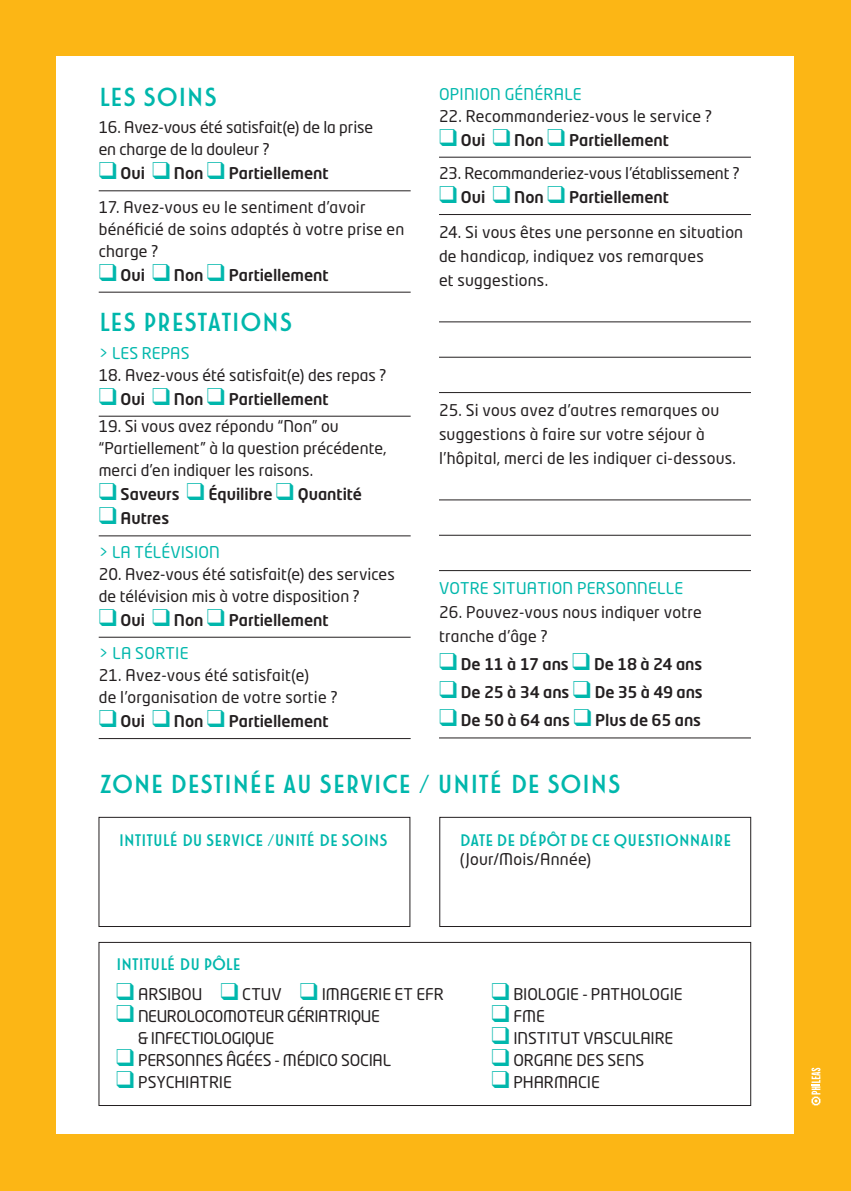
<style>
.page{position:relative;width:851px;height:1191px;background:#fcb615}
.page>*{position:absolute;margin:0;border:0;box-sizing:border-box;transform-origin:0 0}
.t1{font:28px "FIATADVERT01 A";letter-spacing:-.015em;color:#00b7ac}
.t2{font:18px "FIATADVERT01 A";letter-spacing:-.03em;color:#00b7ac}
.t3{font:16px/22px "Neo Tech Std";letter-spacing:.005em;color:#231f20}
.t4{font:500 16px/33.4px "Neo Tech Std";letter-spacing:-.005em;color:#231f20}
.t5{font:16px/33.4px "Neo Tech Std";letter-spacing:.015em;color:#00b7ac}
.t6{font:16px/22px "Neo Tech Std";letter-spacing:-.025em;color:#231f20}
.t7{font:16px "Neo Tech Std";letter-spacing:-.015em;color:#231f20}
.s1{color:#00b7ac}
.s2{font-weight:500;color:#231f20}
.s3{font-weight:400;color:#00b7ac}
</style>
<div class="page">
<div style="left:56px;top:56px;width:737px;height:1077px;background:#fff"></div>
<hr style="left:99px;top:190px;width:311px;height:1px;background:#231f20">
<hr style="left:99px;top:292px;width:311px;height:1px;background:#231f20">
<hr style="left:99px;top:416px;width:311px;height:1px;background:#231f20">
<hr style="left:99px;top:535px;width:311px;height:1px;background:#231f20">
<hr style="left:99px;top:637px;width:311px;height:1px;background:#231f20">
<hr style="left:99px;top:738px;width:311px;height:1px;background:#231f20">
<hr style="left:439px;top:157px;width:312px;height:1px;background:#231f20">
<hr style="left:439px;top:214px;width:312px;height:1px;background:#231f20">
<hr style="left:439px;top:322px;width:312px;height:1px;background:#231f20">
<hr style="left:439px;top:357px;width:312px;height:1px;background:#231f20">
<hr style="left:439px;top:392px;width:312px;height:1px;background:#231f20">
<hr style="left:439px;top:500px;width:312px;height:1px;background:#231f20">
<hr style="left:439px;top:535px;width:312px;height:1px;background:#231f20">
<hr style="left:439px;top:570px;width:312px;height:1px;background:#231f20">
<hr style="left:439px;top:738px;width:312px;height:1px;background:#231f20">
<div style="left:99px;top:817px;width:311px;height:110px;border:1px solid #231f20"></div>
<div style="left:439px;top:817px;width:312px;height:110px;border:1px solid #231f20"></div>
<div style="left:99px;top:942px;width:652px;height:164px;border:1px solid #231f20"></div>
<svg style="left:811px;top:1068px;width:9px;height:38px"></svg>
<h1 class="t1" style="left:99px;top:83px;width:121px">LES SOINS</h1>
<p class="t3" style="left:99px;top:116px;width:276px">16. Avez-vous été satisfait(e) de la prise en charge de la douleur ?</p>
<p class="t4" style="left:99px;top:156px;width:231px"><span class="s1">❑</span> Oui <span class="s1">❑</span> Non <span class="s1">❑</span> Partiellement</p>
<p class="t3" style="left:99px;top:195px;width:307px">17. Avez-vous eu le sentiment d’avoir bénéficié de soins adaptés à votre prise en charge ?</p>
<p class="t4" style="left:99px;top:258px;width:231px"><span class="s1">❑</span> Oui <span class="s1">❑</span> Non <span class="s1">❑</span> Partiellement</p>
<h1 class="t1" style="left:99px;top:308px;width:196px">LES PRESTATIONS</h1>
<p class="t5" style="left:99px;top:336px;width:92px">&gt; LES REPAS</p>
<p class="t3" style="left:99px;top:363px;width:289px">18. Avez-vous été satisfait(e) des repas ?</p>
<p class="t4" style="left:99px;top:382px;width:231px"><span class="s1">❑</span> Oui <span class="s1">❑</span> Non <span class="s1">❑</span> Partiellement</p>
<p class="t3" style="left:99px;top:415px;width:289px">19. Si vous avez répondu “Non” ou “Partiellement” à la question précédente, merci d’en indiquer les raisons.</p>
<p class="t4" style="left:99px;top:477px;width:265px"><span class="s1">❑</span> Saveurs <span class="s1">❑</span> Équilibre <span class="s1">❑</span> Quantité</p>
<p class="t5" style="left:99px;top:501px;width:122px">❑ <span class="s2">Autres<br></span>&gt; LA TÉLÉVISION</p>
<p class="t3" style="left:99px;top:562px;width:298px">20. Avez-vous été satisfait(e) des services de télévision mis à votre disposition ?</p>
<p class="t4" style="left:99px;top:603px;width:231px"><span class="s1">❑</span> Oui <span class="s1">❑</span> Non <span class="s1">❑</span> Partiellement <span class="s3">&gt; LA SORTIE</span></p>
<p class="t3" style="left:99px;top:664px;width:241px">21. Avez-vous été satisfait(e)<br>de l’organisation de votre sortie ?</p>
<p class="t4" style="left:99px;top:704px;width:231px"><span class="s1">❑</span> Oui <span class="s1">❑</span> Non <span class="s1">❑</span> Partiellement</p>
<p class="t5" style="left:439px;top:77px;width:144px">OPINION GÉNÉRALE</p>
<p class="t3" style="left:439px;top:104px;width:275px">22. Recommanderiez-vous le service ?</p>
<p class="t4" style="left:439px;top:123px;width:231px"><span class="s1">❑</span> Oui <span class="s1">❑</span> Non <span class="s1">❑</span> Partiellement</p>
<p class="t3" style="left:439px;top:162px;width:302px">23. Recommanderiez-vous l’établissement ?</p>
<p class="t4" style="left:439px;top:180px;width:231px"><span class="s1">❑</span> Oui <span class="s1">❑</span> Non <span class="s1">❑</span> Partiellement</p>
<p class="t3" style="left:439px;top:220px;width:306px;line-height:24px">24. Si vous êtes une personne en situation de handicap, indiquez vos remarques<br>et suggestions.</p>
<p class="t3" style="left:439px;top:398px;width:298px;line-height:24px">25. Si vous avez d’autres remarques ou suggestions à faire sur votre séjour à l’hôpital, merci de les indiquer ci-dessous.</p>
<p class="t5" style="left:439px;top:571px;width:246px">VOTRE SITUATION PERSONNELLE</p>
<p class="t3" style="left:439px;top:600px;width:264px;line-height:24px">26. Pouvez-vous nous indiquer votre tranche d’âge ?</p>
<p class="t4" style="left:439px;top:647px;width:265px"><span class="s1">❑</span> De 11 à 17 ans <span class="s1">❑</span> De 18 à 24 ans</p>
<p class="t4" style="left:439px;top:675px;width:265px"><span class="s1">❑</span> De 25 à 34 ans <span class="s1">❑</span> De 35 à 49 ans</p>
<p class="t4" style="left:439px;top:703px;width:263px"><span class="s1">❑</span> De 50 à 64 ans <span class="s1">❑</span> Plus de 65 ans</p>
<h1 class="t1" style="left:99px;top:770px;width:524px">ZONE DESTINÉE AU SERVICE / UNITÉ DE SOINS</h1>
<p class="t2" style="left:119px;top:831px;width:271px">INTITULÉ DU SERVICE /UNITÉ DE SOINS</p>
<p class="t2" style="left:460px;top:831px;width:273px">DATE DE DÉPÔT DE CE QUESTIONNAIRE</p>
<p class="t3" style="left:460px;top:848px;width:133px">(Jour/Mois/Année)</p>
<p class="t2" style="left:116px;top:955px;width:126px">INTITULÉ DU PÔLE</p>
<p class="t3" style="left:116px;top:983px;width:329px"><span class="s1">❑</span> ARSIBOU <span class="s1">❑</span> CTUV <span class="s1">❑</span> IMAGERIE ET EFR</p>
<p class="t6" style="left:138px;top:1005px;width:243px;text-indent:-22px"><span class="s1">❑</span> NEUROLOCOMOTEUR GÉRIATRIQUE &amp; INFECTIOLOGIQUE</p>
<p class="t7" style="left:116px;top:1051px;width:276px"><span class="s1">❑</span> PERSONNES ÂGÉES - MÉDICO SOCIAL</p>
<p class="t3" style="left:116px;top:1071px;width:117px"><span class="s1">❑</span> PSYCHIATRIE</p>
<p class="t3" style="left:491px;top:983px;width:193px"><span class="s1">❑</span> BIOLOGIE - PATHOLOGIE</p>
<p class="t3" style="left:491px;top:1005px;width:55px"><span class="s1">❑</span> FME</p>
<p class="t3" style="left:491px;top:1027px;width:183px"><span class="s1">❑</span> INSTITUT VASCULAIRE</p>
<p class="t3" style="left:491px;top:1049px;width:154px"><span class="s1">❑</span> ORGANE DES SENS</p>
<p class="t3" style="left:491px;top:1071px;width:110px"><span class="s1">❑</span> PHARMACIE</p>
</div>
